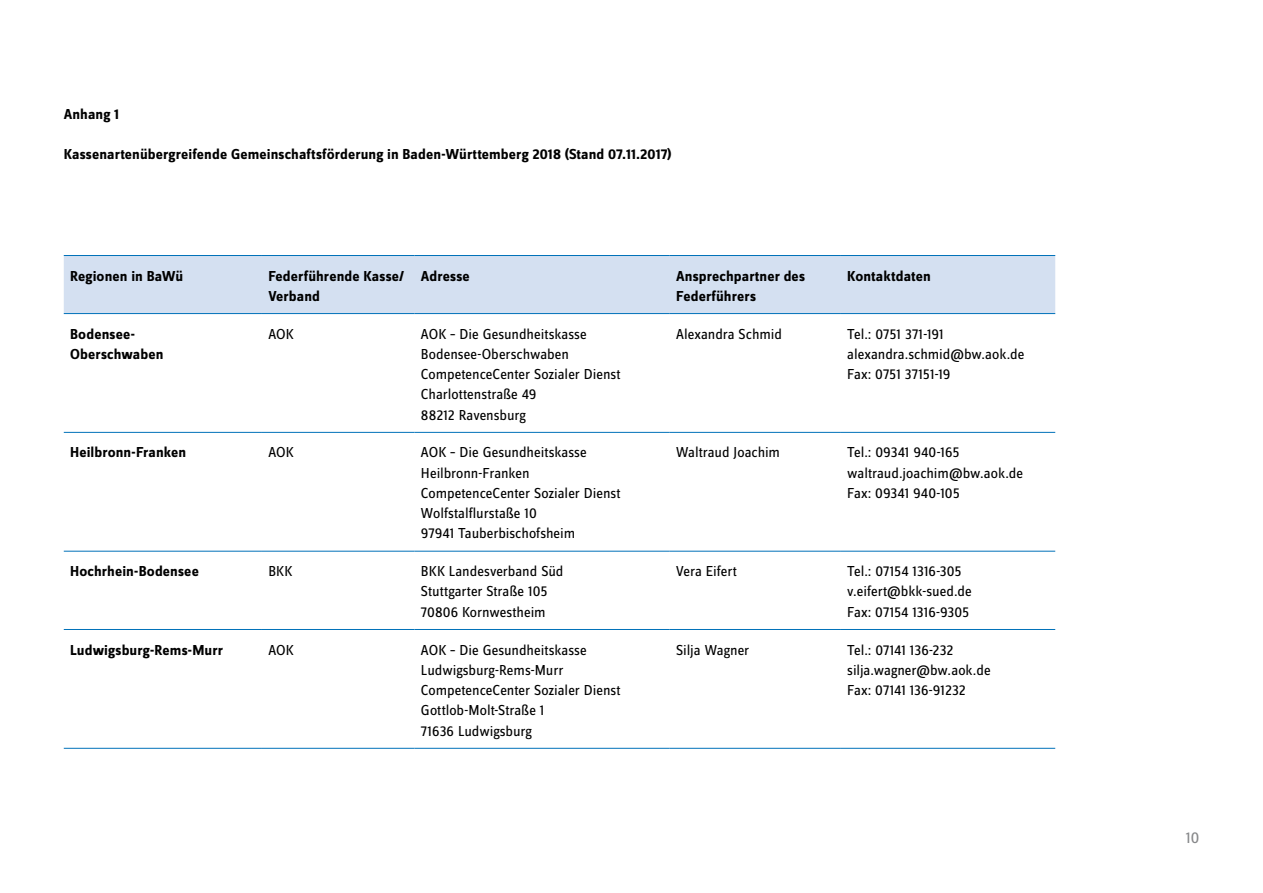
<style>
.page{position:relative;width:1263px;height:893px;background:#fff}
.page>*{position:absolute;margin:0;border:0;box-sizing:border-box;transform-origin:0 0}
.t1{font:16.5px "Zine Sans Dis";color:#87888a}
._03_Fließtext{font:15px/20.2px "Zine Sans Dis";color:#000}
._03_Fließtext-2{font:700 15px/20.2px "Zine Sans Dis";letter-spacing:.005em;color:#000}
.H3_h3{font:700 15px "Zine Sans Dis";letter-spacing:.005em;color:#000}
.H2_h2{font:700 15px "Zine Sans Dis";letter-spacing:.005em;color:#000}
</style>
<div class="page">
<div style="left:64px;top:256px;width:991px;height:57px;background:#d4e0f1"></div>
<hr style="left:64px;top:432px;width:198px;height:1px;background:#0071b9">
<hr style="left:262px;top:432px;width:153px;height:1px;background:#0071b9">
<hr style="left:415px;top:432px;width:255px;height:1px;background:#0071b9">
<hr style="left:670px;top:432px;width:171px;height:1px;background:#0071b9">
<hr style="left:841px;top:432px;width:214px;height:1px;background:#0071b9">
<hr style="left:64px;top:551px;width:198px;height:1px;background:#0071b9">
<hr style="left:262px;top:551px;width:153px;height:1px;background:#0071b9">
<hr style="left:415px;top:551px;width:255px;height:1px;background:#0071b9">
<hr style="left:670px;top:551px;width:171px;height:1px;background:#0071b9">
<hr style="left:841px;top:551px;width:214px;height:1px;background:#0071b9">
<hr style="left:64px;top:629px;width:198px;height:1px;background:#0071b9">
<hr style="left:262px;top:629px;width:153px;height:1px;background:#0071b9">
<hr style="left:415px;top:629px;width:255px;height:1px;background:#0071b9">
<hr style="left:670px;top:629px;width:171px;height:1px;background:#0071b9">
<hr style="left:841px;top:629px;width:214px;height:1px;background:#0071b9">
<hr style="left:64px;top:748px;width:198px;height:1px;background:#0071b9">
<hr style="left:262px;top:748px;width:153px;height:1px;background:#0071b9">
<hr style="left:415px;top:748px;width:255px;height:1px;background:#0071b9">
<hr style="left:670px;top:748px;width:171px;height:1px;background:#0071b9">
<hr style="left:841px;top:748px;width:214px;height:1px;background:#0071b9">
<hr style="left:64px;top:255px;width:198px;height:1px;background:#0071b9">
<hr style="left:262px;top:255px;width:153px;height:1px;background:#0071b9">
<hr style="left:415px;top:255px;width:255px;height:1px;background:#0071b9">
<hr style="left:670px;top:255px;width:171px;height:1px;background:#0071b9">
<hr style="left:841px;top:255px;width:214px;height:1px;background:#0071b9">
<hr style="left:64px;top:313px;width:198px;height:1px;background:#0071b9">
<hr style="left:262px;top:313px;width:153px;height:1px;background:#0071b9">
<hr style="left:415px;top:313px;width:255px;height:1px;background:#0071b9">
<hr style="left:670px;top:313px;width:171px;height:1px;background:#0071b9">
<hr style="left:841px;top:313px;width:214px;height:1px;background:#0071b9">
<h2 class="H2_h2" style="left:64px;top:106px;width:57px">Anhang 1</h2>
<h3 class="H3_h3" style="left:64px;top:147px;width:609px">Kassenartenübergreifende Gemeinschaftsförderung in Baden-Württemberg 2018 (Stand 07.11.2017)</h3>
<p class="_03_Fließtext-2" style="left:70px;top:266px;width:115px">Regionen in BaWü</p>
<p class="_03_Fließtext-2" style="left:268px;top:266px;width:137px">Federführende Kasse/</p>
<p class="_03_Fließtext-2" style="left:268px;top:286px;width:53px">Verband</p>
<p class="_03_Fließtext-2" style="left:421px;top:266px;width:50px">Adresse</p>
<p class="_03_Fließtext-2" style="left:676px;top:266px;width:130px">Ansprechpartner des</p>
<p class="_03_Fließtext-2" style="left:676px;top:286px;width:81px">Federführers</p>
<p class="_03_Fließtext-2" style="left:847px;top:266px;width:85px">Kontaktdaten</p>
<p class="_03_Fließtext-2" style="left:70px;top:324px;width:95px">Bodensee-<br>Oberschwaben</p>
<p class="_03_Fließtext" style="left:268px;top:324px;width:27px">AOK</p>
<p class="_03_Fließtext" style="left:421px;top:324px;width:167px">AOK – Die Gesundheitskasse</p>
<p class="_03_Fließtext" style="left:421px;top:344px;width:150px">Bodensee-Oberschwaben</p>
<p class="_03_Fließtext" style="left:421px;top:365px;width:201px">CompetenceCenter Sozialer Dienst</p>
<p class="_03_Fließtext" style="left:421px;top:385px;width:117px">Charlottenstraße 49</p>
<p class="_03_Fließtext" style="left:421px;top:405px;width:106px">88212 Ravensburg</p>
<p class="_03_Fließtext-2" style="left:70px;top:443px;width:118px">Heilbronn-Franken</p>
<p class="_03_Fließtext" style="left:268px;top:443px;width:27px">AOK</p>
<p class="_03_Fließtext" style="left:421px;top:443px;width:167px">AOK – Die Gesundheitskasse</p>
<p class="_03_Fließtext" style="left:421px;top:463px;width:110px">Heilbronn-Franken</p>
<p class="_03_Fließtext" style="left:421px;top:483px;width:201px">CompetenceCenter Sozialer Dienst<br>Wolfstalflurstaße 10</p>
<p class="_03_Fließtext" style="left:421px;top:524px;width:156px">97941 Tauberbischofsheim</p>
<p class="_03_Fließtext-2" style="left:70px;top:562px;width:130px">Hochrhein-Bodensee</p>
<p class="_03_Fließtext" style="left:268px;top:562px;width:25px">BKK</p>
<p class="_03_Fließtext" style="left:421px;top:562px;width:144px">BKK Landesverband Süd</p>
<p class="_03_Fließtext" style="left:421px;top:582px;width:128px">Stuttgarter Straße 105</p>
<p class="_03_Fließtext" style="left:421px;top:602px;width:126px">70806 Kornwestheim</p>
<p class="_03_Fließtext-2" style="left:70px;top:640px;width:154px">Ludwigsburg-Rems-Murr</p>
<p class="_03_Fließtext" style="left:268px;top:640px;width:27px">AOK</p>
<p class="_03_Fließtext" style="left:421px;top:640px;width:167px">AOK – Die Gesundheitskasse</p>
<p class="_03_Fließtext" style="left:421px;top:660px;width:144px">Ludwigsburg-Rems-Murr</p>
<p class="_03_Fließtext" style="left:421px;top:681px;width:201px">CompetenceCenter Sozialer Dienst<br>Gottlob-Molt-Straße 1</p>
<p class="_03_Fließtext" style="left:421px;top:721px;width:112px">71636 Ludwigsburg</p>
<p class="_03_Fließtext" style="left:676px;top:324px;width:107px">Alexandra Schmid</p>
<p class="_03_Fließtext" style="left:847px;top:324px;width:98px">Tel.: 0751 371-191</p>
<p class="_03_Fließtext" style="left:847px;top:344px;width:179px">alexandra.schmid@bw.aok.de</p>
<p class="_03_Fließtext" style="left:847px;top:365px;width:105px">Fax: 0751 37151-19</p>
<p class="_03_Fließtext" style="left:676px;top:443px;width:105px">Waltraud Joachim</p>
<p class="_03_Fließtext" style="left:847px;top:443px;width:114px">Tel.: 09341 940-165</p>
<p class="_03_Fließtext" style="left:847px;top:463px;width:177px">waltraud.joachim@bw.aok.de</p>
<p class="_03_Fließtext" style="left:847px;top:483px;width:114px">Fax: 09341 940-105</p>
<p class="_03_Fließtext" style="left:676px;top:562px;width:62px">Vera Eifert</p>
<p class="_03_Fließtext" style="left:847px;top:562px;width:116px">Tel.: 07154 1316-305</p>
<p class="_03_Fließtext" style="left:847px;top:582px;width:126px">v.eifert@bkk-sued.de</p>
<p class="_03_Fließtext" style="left:847px;top:602px;width:123px">Fax: 07154 1316-9305</p>
<p class="_03_Fließtext" style="left:676px;top:640px;width:75px">Silja Wagner</p>
<p class="_03_Fließtext" style="left:847px;top:640px;width:107px">Tel.: 07141 136-232</p>
<p class="_03_Fließtext" style="left:847px;top:660px;width:145px">silja.wagner@bw.aok.de</p>
<p class="_03_Fließtext" style="left:847px;top:681px;width:120px">Fax: 07141 136-91232</p>
<p class="t1" style="left:1186px;top:829px;width:15px">10</p>
</div>
